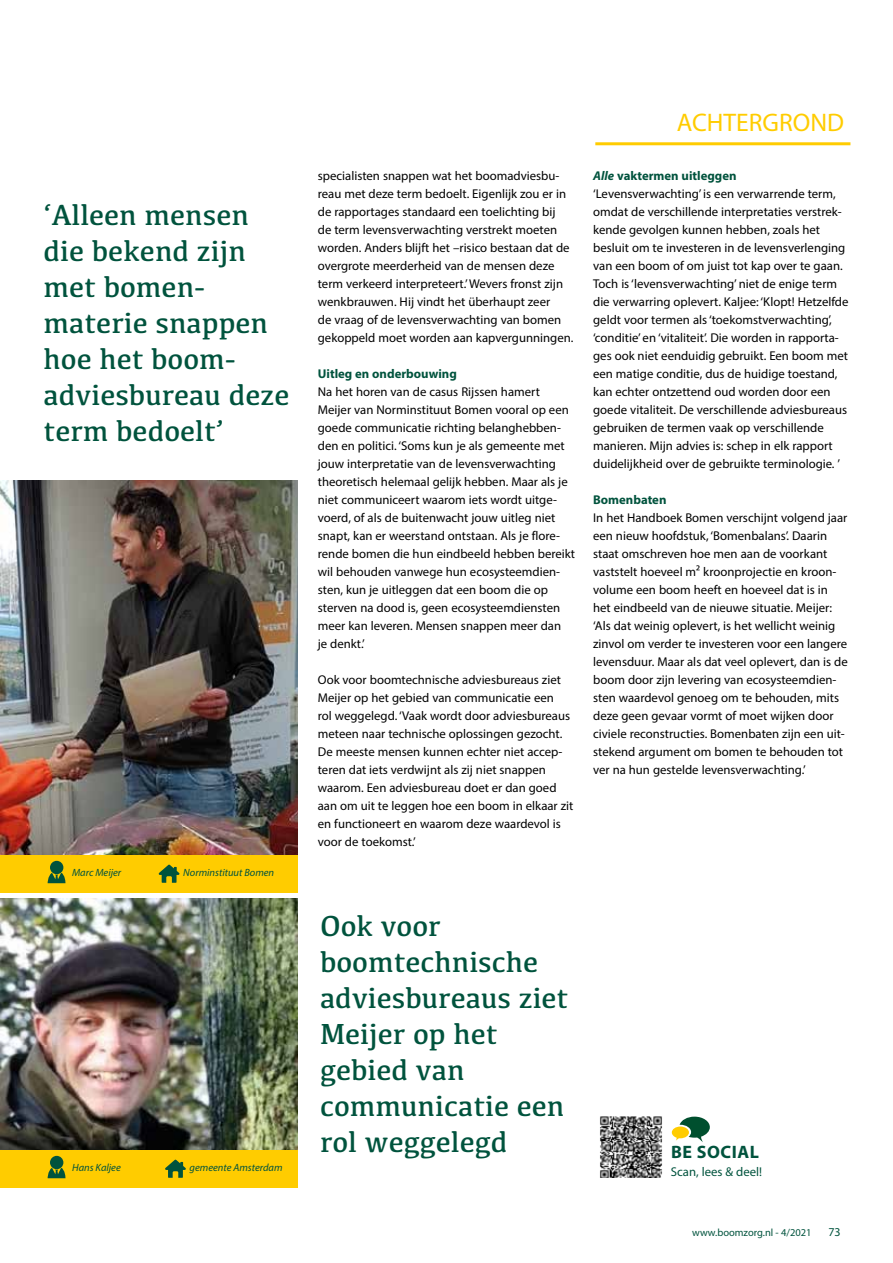
<style>
.page{position:relative;width:893px;height:1263px;background:#fff}
.page>*{position:absolute;margin:0;border:0;box-sizing:border-box;transform-origin:0 0}
.t1{font:30px/36px "Kefa";color:#00533d}
.t2{font:25.5px "Myriad Pro";color:#fc0}
.t3{font:700 18px "Myriad Pro";letter-spacing:.03em;color:#00533d}
.t4{font:12.75px/18px "Myriad Pro";color:#000}
.t5{font:700 12.75px "Myriad Pro";color:#00533d}
.t6{font:12.75px "Myriad Pro";color:#00533d}
.t7{font:12px "Myriad Pro";color:#00533d}
.t8{font:italic 10.5px "Myriad Pro";color:#00533d}
.t9{font:10.5px "Myriad Pro";color:#00533d}
.s1{font-weight:700;font-style:italic;color:#00533d}
.s2{font-weight:700;color:#00533d}
</style>
<div class="page">
<hr style="left:595px;top:142px;width:255px;height:3px;background:#fc0">
<img style="left:0;top:898px;width:297px;height:252px">
<img style="left:0;top:480px;width:297px;height:375px">
<div style="left:0;top:1150px;width:297px;height:37px;background:#fc0"></div>
<div style="left:0;top:855px;width:297px;height:37px;background:#fc0"></div>
<svg style="left:48px;top:1168px;width:17px;height:10px"></svg>
<div style="left:50px;top:1156px;width:13px;height:13px;background:#00533d;border-radius:50%"></div>
<svg style="left:48px;top:873px;width:17px;height:10px"></svg>
<div style="left:50px;top:861px;width:13px;height:13px;background:#00533d;border-radius:50%"></div>
<svg style="left:165px;top:1159px;width:21px;height:19px"></svg>
<svg style="left:159px;top:864px;width:20px;height:19px"></svg>
<img style="left:600px;top:1116px;width:63px;height:62px">
<svg style="left:672px;top:1116px;width:38px;height:26px"></svg>
<h1 class="t1" style="left:44px;top:196px;width:247px">‘Alleen mensen die bekend zijn met bomen&shy;materie snappen hoe het boom&shy;adviesbureau deze term bedoelt’</h1>
<p class="t8" style="left:72px;top:866px;width:51px">Marc Meijer</p>
<p class="t8" style="left:183px;top:866px;width:92px">Norminstituut Bomen</p>
<p class="t8" style="left:72px;top:1161px;width:50px">Hans Kaljee</p>
<p class="t8" style="left:190px;top:1161px;width:94px">gemeente Amsterdam</p>
<p class="t4" style="left:318px;top:167px;width:257px">specialisten snappen wat het boomadviesbu&shy;reau met deze term bedoelt. Eigenlijk zou er in de rapportages standaard een toelichting bij<br>de term levensverwachting verstrekt moeten worden. Anders blijft het –risico bestaan dat de overgrote meerderheid van de mensen deze term verkeerd interpreteert.’ Wevers fronst zijn wenkbrauwen. Hij vindt het überhaupt zeer<br>de vraag of de levensverwachting van bomen gekoppeld moet worden aan kapvergunningen.</p>
<p class="t5" style="left:318px;top:365px;width:140px">Uitleg en onderbouwing</p>
<p class="t4" style="left:318px;top:383px;width:259px">Na het horen van de casus Rijssen hamert Meijer van Norminstituut Bomen vooral op een goede communicatie richting belanghebben&shy;den en politici. ‘Soms kun je als gemeente met jouw interpretatie van de levensverwachting theoretisch helemaal gelijk hebben. Maar als je niet communiceert waarom iets wordt uitge&shy;voerd, of als de buitenwacht jouw uitleg niet snapt, kan er weerstand ontstaan. Als je flore&shy;rende bomen die hun eindbeeld hebben bereikt wil behouden vanwege hun ecosysteemdien&shy;sten, kun je uitleggen dat een boom die op sterven na dood is, geen ecosysteemdiensten meer kan leveren. Mensen snappen meer dan<br>je denkt.’</p>
<p class="t4" style="left:318px;top:671px;width:257px">Ook voor boomtechnische adviesbureaus ziet Meijer op het gebied van communicatie een<br>rol weggelegd. ‘Vaak wordt door adviesbureaus meteen naar technische oplossingen gezocht.<br>De meeste mensen kunnen echter niet accep&shy;teren dat iets verdwijnt als zij niet snappen waarom. Een adviesbureau doet er dan goed aan om uit te leggen hoe een boom in elkaar zit en functioneert en waarom deze waardevol is voor de toekomst.’</p>
<h2 class="t2" style="left:677px;top:107px;width:169px">ACHTERGROND</h2>
<p class="t4" style="left:593px;top:167px;width:257px"><span class="s1">Alle</span> <span class="s2">vaktermen uitleggen<br></span>‘Levensverwachting’ is een verwarrende term, omdat de verschillende interpretaties verstrek&shy;kende gevolgen kunnen hebben, zoals het besluit om te investeren in de levensverlenging van een boom of om juist tot kap over te gaan.<br>Toch is ‘levensverwachting’ niet de enige term die verwarring oplevert. Kaljee: ‘Klopt! Hetzelfde geldt voor termen als ‘toekomstverwachting’, ‘conditie’ en ‘vitaliteit’. Die worden in rapporta&shy;ges ook niet eenduidig gebruikt. Een boom met een matige conditie, dus de huidige toestand, kan echter ontzettend oud worden door een goede vitaliteit. De verschillende adviesbureaus gebruiken de termen vaak op verschillende manieren. Mijn advies is: schep in elk rapport duidelijkheid over de gebruikte terminologie. ’</p>
<p class="t5" style="left:593px;top:492px;width:75px">Bomenbaten</p>
<p class="t4" style="left:593px;top:509px;width:256px">In het Handboek Bomen verschijnt volgend jaar een nieuw hoofdstuk, ‘Bomenbalans’. Daarin staat omschreven hoe men aan de voorkant vaststelt hoeveel m2 kroonprojectie en kroon&shy;volume een boom heeft en hoeveel dat is in het eindbeeld van de nieuwe situatie. Meijer: ‘Als dat weinig oplevert, is het wellicht weinig zinvol om verder te investeren voor een langere levensduur. Maar als dat veel oplevert, dan is de boom door zijn levering van ecosysteemdien&shy;sten waardevol genoeg om te behouden, mits deze geen gevaar vormt of moet wijken door civiele reconstructies. Bomenbaten zijn een uit&shy;stekend argument om bomen te behouden tot ver na hun gestelde levensverwachting.’</p>
<h1 class="t1" style="left:320px;top:907px;width:250px">Ook voor boomtechnische adviesbureaus ziet<br>Meijer op het gebied van communicatie een rol weggelegd</h1>
<h3 class="t3" style="left:671px;top:1140px;width:89px">BE SOCIAL</h3>
<p class="t6" style="left:671px;top:1164px;width:93px">Scan, lees &amp; deel!</p>
<p class="t9" style="left:692px;top:1226px;width:121px">www.boomzorg.nl - 4/2021</p>
<p class="t7" style="left:828px;top:1224px;width:14px">73</p>
</div>
